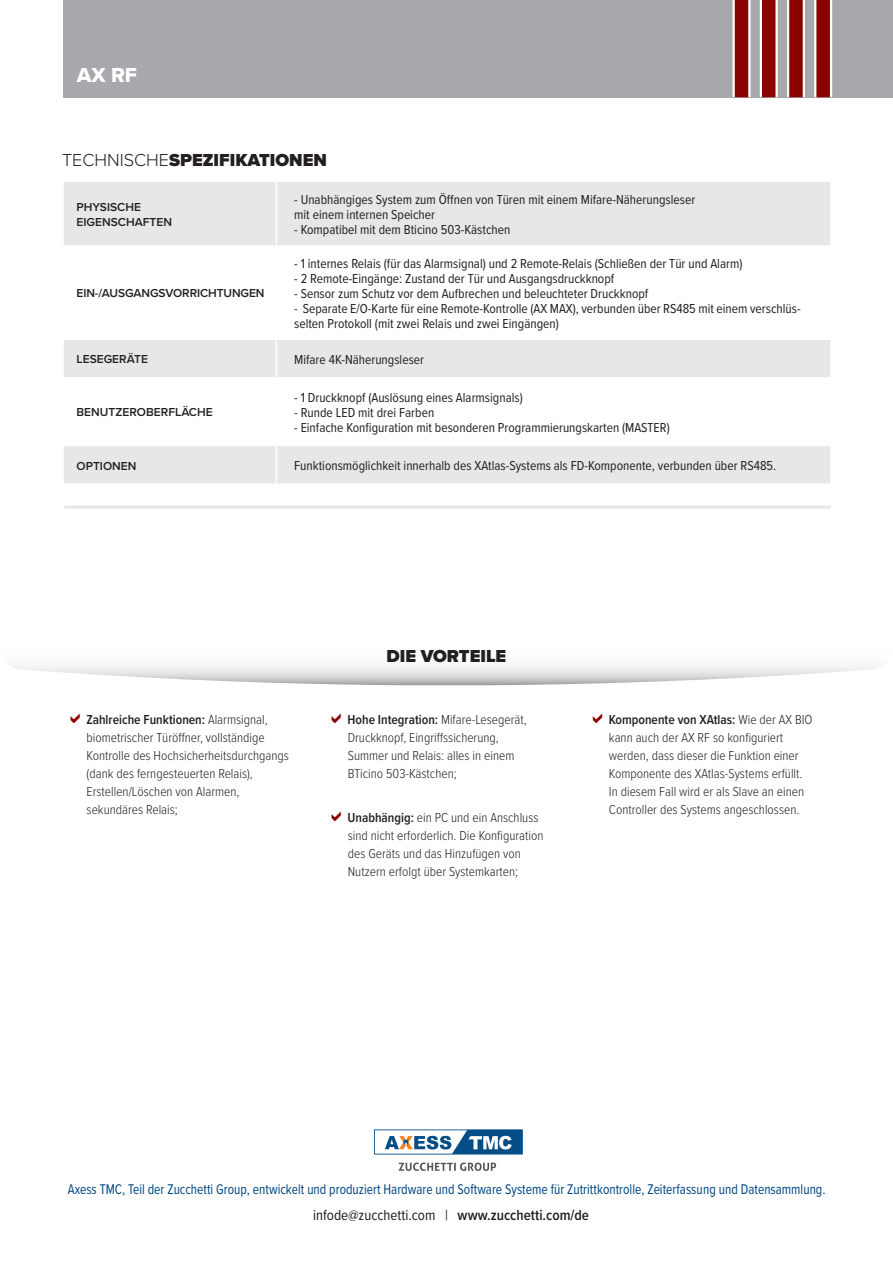
<style>
.page{position:relative;width:893px;height:1263px;background:#fff}
.page>*{position:absolute;margin:0;border:0;box-sizing:border-box;transform-origin:0 0}
.t1{font:21px "Proxima Nova Extrabld";color:#fff}
.t2{font:900 18px "Proxima Nova";color:#231f20}
.t3{font:15px "Proxima Nova Cond";color:#231f20}
.t4{font:14.55px "Proxima Nova Cond";color:#004684;scale:.93 1}
.t5{font:13.5px/15px "Proxima Nova Cond";color:#231f20}
.t6{font:300 13.5px/18px "Proxima Nova Cond";color:#231f20}
.t7{font:600 12px/14.4px "Proxima Nova";color:#231f20}
.s1{font-weight:300}
.s2{font-weight:600}
</style>
<div class="page">
<div style="left:64px;top:182px;width:766px;height:302px;background:#e6e7e9"></div>
<svg style="left:64px;top:246px;width:766px;height:199px"></svg>
<hr style="left:64px;top:245px;width:212px;height:1px;background:#fff">
<hr style="left:277px;top:245px;width:553px;height:1px;background:#fff">
<hr style="left:64px;top:339px;width:212px;height:1px;background:#fff">
<hr style="left:277px;top:339px;width:553px;height:1px;background:#fff">
<hr style="left:64px;top:445px;width:212px;height:1px;background:#fff">
<hr style="left:277px;top:445px;width:553px;height:1px;background:#fff">
<hr style="left:64px;top:377px;width:212px;height:1px;background:#fff">
<hr style="left:277px;top:377px;width:553px;height:1px;background:#fff">
<hr style="left:276px;top:182px;width:1px;height:64px;background:#fff">
<hr style="left:276px;top:246px;width:1px;height:93px;background:#fff">
<hr style="left:276px;top:339px;width:1px;height:39px;background:#fff">
<hr style="left:276px;top:378px;width:1px;height:68px;background:#fff">
<hr style="left:276px;top:446px;width:1px;height:38px;background:#fff">
<div style="left:64px;top:0;width:829px;height:97px;background:#a8a9ad"></div>
<div style="left:732px;top:0;width:18px;height:97px;background:linear-gradient(to bottom,#e1bfbf,#e1bfbf)"></div>
<div style="left:735px;top:0;width:13px;height:97px;background:#8b0202"></div>
<div style="left:760px;top:0;width:18px;height:97px;background:linear-gradient(to bottom,#fff,#fff)"></div>
<div style="left:762px;top:0;width:13px;height:97px;background:#8b0202"></div>
<div style="left:787px;top:0;width:18px;height:97px;background:#fff"></div>
<div style="left:789px;top:0;width:14px;height:97px;background:#8b0202"></div>
<div style="left:814px;top:0;width:18px;height:97px;background:#fff"></div>
<div style="left:816px;top:0;width:14px;height:97px;background:#8b0202"></div>
<hr style="left:64px;top:506px;width:767px;height:3px;background:#e6e7e9">
<svg style="left:399px;top:1162px;width:97px;height:9px"></svg>
<svg style="left:374px;top:1129px;width:149px;height:25px"></svg>
<h1 class="t1" style="left:77px;top:59px;width:62px">AX RF</h1>
<h2 class="t2" style="left:62px;top:147px;width:266px"><span class="s1">TECHNISCHE</span>SPEZIFIKATIONEN</h2>
<p class="t7" style="left:77px;top:200px;width:97px">PHYSISCHE<br>EIGENSCHAFTEN</p>
<p class="t5" style="left:294px;top:192px;width:403px">- Unabhängiges System zum Öffnen von Türen mit einem Mifare-Näherungsleser mit einem internen Speicher</p>
<p class="t5" style="left:294px;top:222px;width:218px">- Kompatibel mit dem Bticino 503-Kästchen</p>
<p class="t7" style="left:77px;top:286px;width:189px">EIN-/AUSGANGSVORRICHTUNGEN</p>
<p class="t5" style="left:294px;top:255px;width:450px">- 1 internes Relais (für das Alarmsignal) und 2 Remote-Relais (Schließen der Tür und Alarm)</p>
<p class="t5" style="left:294px;top:270px;width:322px">- 2 Remote-Eingänge: Zustand der Tür und Ausgangsdruckknopf</p>
<p class="t5" style="left:294px;top:285px;width:356px">- Sensor zum Schutz vor dem Aufbrechen und beleuchteter Druckknopf</p>
<p class="t5" style="left:294px;top:300px;width:508px">- Separate E/O-Karte für eine Remote-Kontrolle (AX MAX), verbunden über RS485 mit einem verschlüs&shy;selten Protokoll (mit zwei Relais und zwei Eingängen)</p>
<p class="t7" style="left:77px;top:352px;width:73px">LESEGERÄTE</p>
<p class="t5" style="left:294px;top:351px;width:131px">Mifare 4K-Näherungsleser</p>
<p class="t7" style="left:77px;top:405px;width:138px">BENUTZEROBERFLÄCHE</p>
<p class="t5" style="left:294px;top:389px;width:230px">- 1 Druckknopf (Auslösung eines Alarmsignals)</p>
<p class="t5" style="left:294px;top:404px;width:142px">- Runde LED mit drei Farben</p>
<p class="t5" style="left:294px;top:419px;width:377px">- Einfache Konfiguration mit besonderen Programmierungskarten (MASTER)</p>
<p class="t7" style="left:77px;top:458px;width:61px">OPTIONEN</p>
<p class="t5" style="left:294px;top:458px;width:484px">Funktionsmöglichkeit innerhalb des XAtlas-Systems als FD-Komponente, verbunden über RS485.</p>
<h2 class="t2" style="left:387px;top:643px;width:121px">DIE VORTEILE</h2>
<p class="t6" style="left:86px;top:709px;width:204px"><span class="s2">Zahlreiche Funktionen:</span> Alarmsignal, biometrischer Türöffner, vollständige Kontrolle des Hochsicherheitsdurchgangs (dank des ferngesteuerten Relais), Erstellen/Löschen von Alarmen, sekundäres Relais;</p>
<p class="t6" style="left:348px;top:709px;width:181px"><span class="s2">Hohe Integration:</span> Mifare-Lesegerät,<br>Druckknopf, Eingriffssicherung,<br>Summer und Relais: alles in einem<br>BTicino 503-Kästchen;</p>
<p class="t6" style="left:348px;top:808px;width:197px"><span class="s2">Unabhängig:</span> ein PC und ein Anschluss sind nicht erforderlich. Die Konfiguration des Geräts und das Hinzufügen von Nutzern erfolgt über Systemkarten;</p>
<p class="t6" style="left:609px;top:709px;width:205px"><span class="s2">Komponente von XAtlas:</span> Wie der AX BIO kann auch der AX RF so konfiguriert werden, dass dieser die Funktion einer Komponente des XAtlas-Systems erfüllt.<br>In diesem Fall wird er als Slave an einen Controller des Systems angeschlossen.</p>
<p class="t4" style="left:68px;top:1179px;width:816px">Axess TMC, Teil der Zucchetti Group, entwickelt und produziert Hardware und Software Systeme für Zutrittkontrolle, Zeiterfassung und Datensammlung.</p>
<p class="t3" style="left:313px;top:1204px;width:277px">infode@zucchetti.com | <span class="s2">www.zucchetti.com/de</span></p>
</div>
